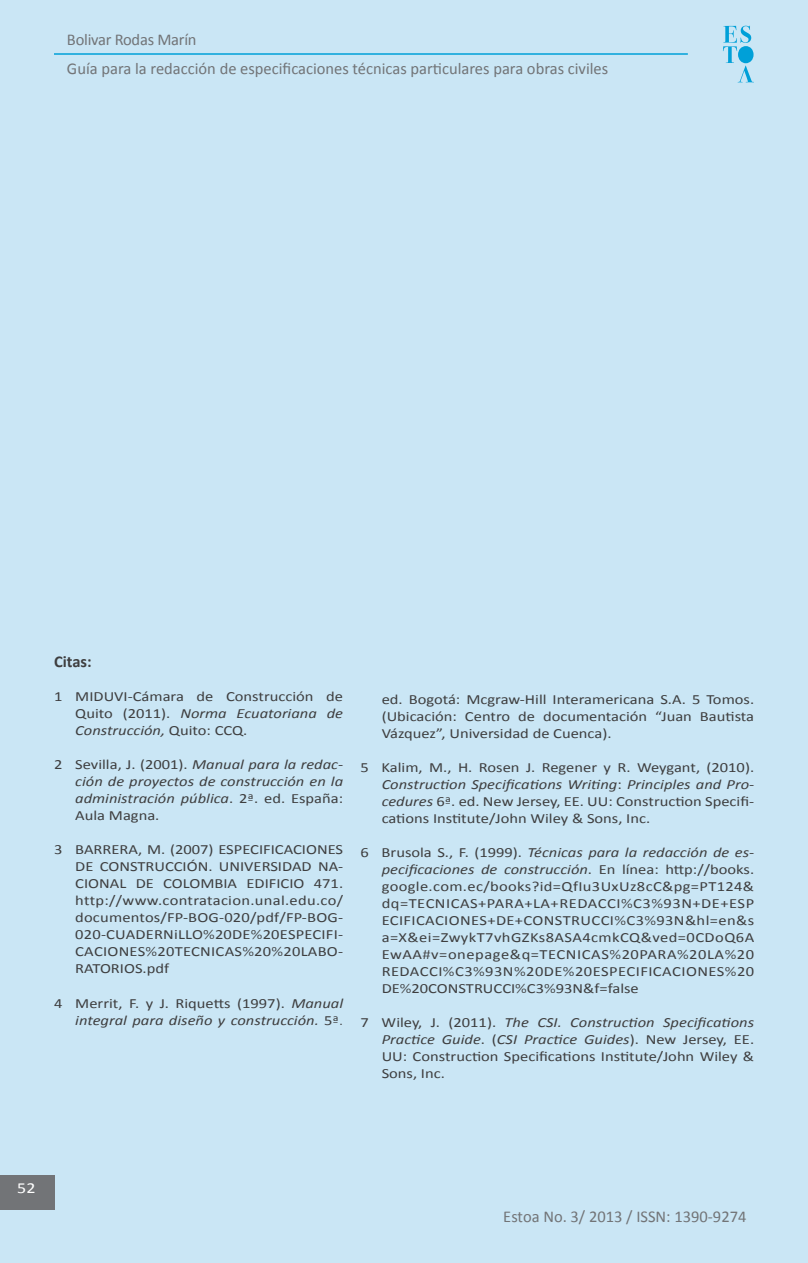
<style>
.page{position:relative;width:808px;height:1263px;background:#cae6f5}
.page>*{position:absolute;margin:0;border:0;box-sizing:border-box;transform-origin:0 0}
.t1{font:16.5px "Calibri";color:#727477}
.Títulos_texto{font:700 16.5px "Calibri";color:#3e3e3f}
.t2{font:15.3px "Calibri";color:#fff;scale:1.18 1}
.Texto_Normal_Marvel{font:14.1px/17px "Calibri";color:#3e3e3f;text-align:justify;scale:1.18 1}
.Texto_Normal_Marvel-2{font:italic 14.1px/17px "Calibri";color:#3e3e3f;text-align:justify;scale:1.18 1}
.s1{font-style:italic}
.s2{font-style:normal}
.s3{font-weight:300;font-style:normal}
.s4{font-weight:300}
</style>
<div class="page">
<svg style="left:723px;top:26px;width:31px;height:56px"></svg>
<hr style="left:54px;top:53px;width:634px;height:2px;background:#00a0d8">
<div style="left:0;top:1175px;width:54px;height:34px;background:#727477"></div>
<p class="t1" style="left:67px;top:29px;width:131px">Bolivar Rodas Marín</p>
<p class="t1" style="left:67px;top:58px;width:543px">Guía para la redacción de especificaciones técnicas particulares para obras civiles</p>
<p class="Títulos_texto" style="left:54px;top:651px;width:39px">Citas:</p>
<p class="Texto_Normal_Marvel" style="left:75px;top:688px;width:229px;text-indent:-21px">1 MIDUVI-Cámara de Construcción de Quito (2011). <span class="s1">Norma Ecuatoriana de Construcción,</span> Quito: CCQ.</p>
<p class="Texto_Normal_Marvel-2" style="left:75px;top:756px;width:229px;text-indent:-21px"><span class="s2">2 Sevilla, J. (2001).</span> Manual para la redac&shy;ción de proyectos de construcción en la administración pública<span class="s2">. 2</span><span class="s3">ª</span><span class="s2">. ed. España:<br>Aula Magna.</span></p>
<p class="Texto_Normal_Marvel" style="left:75px;top:841px;width:229px;text-indent:-21px">3 BARRERA, M. (2007) ESPECIFICACIONES DE CONSTRUCCIÓN. UNIVERSIDAD NA-CIONAL DE COLOMBIA EDIFICIO 471. http://www.contratacion.unal.edu.co/ documentos/FP-BOG-020/pdf/FP-BOG-020-CUADERNiLLO<span class="s4">%</span>20DE<span class="s4">%</span>20ESPECIFI-CACIONES<span class="s4">%</span>20TECNICAS<span class="s4">%</span>20<span class="s4">%</span>20LABO-RATORIOS.pdf</p>
<p class="Texto_Normal_Marvel-2" style="left:54px;top:994px;width:247px;text-align:right"><span class="s2">4 Merrit, F. y J. Riquetts (1997).</span> Manual integral para diseño y construcción. <span class="s2">5</span><span class="s3">ª.</span></p>
<p class="Texto_Normal_Marvel" style="left:382px;top:691px;width:317px">ed. Bogotá: Mcgraw-Hill Interamericana S.A. 5 Tomos. (Ubicación: Centro de documentación “Juan Bautista Vázquez”, Universidad de Cuenca).</p>
<p class="Texto_Normal_Marvel" style="left:382px;top:759px;width:317px;text-indent:-21px">5 Kalim, M., H. Rosen J. Regener y R. Weygant, (2010).<br><span class="s1">Construction Specifications Writing</span>: <span class="s1">Principles and Pro&shy;cedures</span> 6<span class="s4">ª</span>. ed. New Jersey, EE. UU: Construction Specifi&shy;cations Institute/John Wiley &amp; Sons, Inc.</p>
<p class="Texto_Normal_Marvel" style="left:382px;top:844px;width:317px;text-indent:-21px">6 Brusola S., F. (1999). <span class="s1">Técnicas para la redacción de es&shy;pecificaciones de construcción</span>. En línea: http://books. google.com.ec/books?id=QfIu3UxUz8cC&amp;pg=PT124&amp; dq=TECNICAS+PARA+LA+REDACCI<span class="s4">%</span>C3<span class="s4">%</span>93N+DE+ESP ECIFICACIONES+DE+CONSTRUCCI<span class="s4">%</span>C3<span class="s4">%</span>93N&amp;hl=en&amp;s a=X&amp;ei=ZwykT7vhGZKs8ASA4cmkCQ&amp;ved=0CDoQ6A EwAA<span class="s4">#</span>v=onepage&amp;q=TECNICAS<span class="s4">%</span>20PARA<span class="s4">%</span>20LA<span class="s4">%</span>20<br>REDACCI<span class="s4">%</span>C3<span class="s4">%</span>93N<span class="s4">%</span>20DE<span class="s4">%</span>20ESPECIFICACIONES<span class="s4">%</span>20<br>DE<span class="s4">%</span>20CONSTRUCCI<span class="s4">%</span>C3<span class="s4">%</span>93N&amp;f=false</p>
<p class="Texto_Normal_Marvel" style="left:382px;top:1014px;width:317px;text-indent:-21px">7 Wiley, J. (2011). <span class="s1">The CSI. Construction Specifications Practice Guide</span>. (<span class="s1">CSI Practice Guides</span>). New Jersey, EE.<br>UU: Construction Specifications Institute/John Wiley &amp; Sons, Inc.</p>
<p class="t2" style="left:17px;top:1178px;width:17px">52</p>
<p class="t1" style="left:503px;top:1206px;width:245px">Estoa No. 3/ 2013 / ISSN: 1390-9274</p>
</div>
